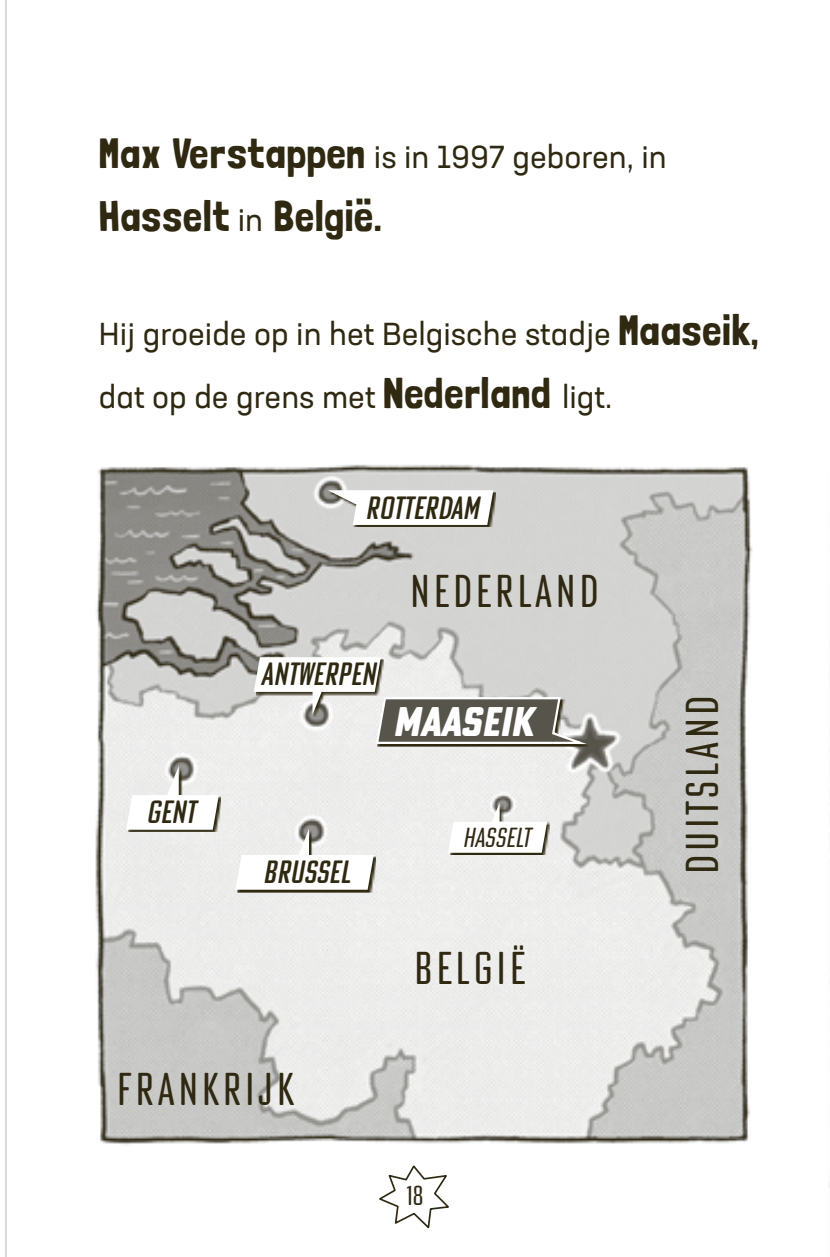
<style>
.page{position:relative;width:830px;height:1257px;background:#fff}
.page>*{position:absolute;margin:0;border:0;box-sizing:border-box;transform-origin:0 0}
.t1{font:45px "Poster Gothic Round Ex Cond ATF";letter-spacing:.08em;color:#2f2912}
.t2{font:42.75px "Londrina Solid";letter-spacing:.01em;color:#2f2912}
.t3{font:italic 800 40.5px "Poster Gothic Round Ex Cond ATF";color:#fff}
.t4{font:31.5px/63px "Neusa Next Std";color:#2f2912}
.t5{font:italic 500 31.5px "Poster Gothic Round Ex Cond ATF";color:#2f2912}
.t6{font:italic 27px "Poster Gothic Round Ex Cond ATF";color:#2f2912}
.t7{font:27px "Poster Gothic Round Ex Cond ATF";color:#2f2912}
.s1{font-family:"Londrina Solid";font-size:42.75px}
.s2{font-family:"Neusa Next Std";font-size:31.5px}
</style>
<div class="page">
<img style="left:5px;top:0;width:748px;height:1256px">
<svg style="left:330px;top:492px;width:165px;height:35px"></svg>
<svg style="left:328px;top:490px;width:165px;height:35px"></svg>
<svg style="left:128px;top:768px;width:93px;height:64px"></svg>
<svg style="left:126px;top:766px;width:93px;height:63px"></svg>
<svg style="left:237px;top:831px;width:139px;height:61px"></svg>
<svg style="left:235px;top:828px;width:138px;height:61px"></svg>
<svg style="left:450px;top:805px;width:99px;height:50px"></svg>
<svg style="left:448px;top:802px;width:99px;height:50px"></svg>
<div style="left:377px;top:699px;width:211px;height:47px;background:#2f2912"></div>
<svg style="left:254px;top:657px;width:339px;height:88px"></svg>
<svg style="left:376px;top:1163px;width:75px;height:68px"></svg>
<p class="t4" style="left:99px;top:125px;width:569px"><span class="s1">Max Verstappen</span> is in 1997 geboren, in</p>
<p class="t2" style="left:99px;top:191px;width:284px">Hasselt <span class="s2">in</span> België.</p>
<p class="t4" style="left:99px;top:302px;width:660px">Hij groeide op in het Belgische stadje <span class="s1">Maaseik, </span>dat op de grens met <span class="s1">Nederland</span> ligt.</p>
<p class="t5" style="left:365px;top:487px;width:122px">ROTTERDAM</p>
<p class="t5" style="left:146px;top:792px;width:58px">GENT</p>
<p class="t1" style="left:410px;top:563px;width:190px">NEDERLAND</p>
<p class="t5" style="left:261px;top:653px;width:123px">ANTWERPEN</p>
<p class="t3" style="left:392px;top:694px;width:151px">MAASEIK</p>
<p class="t5" style="left:263px;top:852px;width:96px">BRUSSEL</p>
<p class="t6" style="left:462px;top:820px;width:75px">HASSELT</p>
<p class="t1" style="left:414px;top:939px;width:113px">BELGIË</p>
<p class="t1" style="left:117px;top:1060px;width:179px">FRANKRIJK</p>
<p class="t7" style="left:406px;top:1178px;width:19px">18</p>
<p class="t1" style="left:673px;top:874px;width:180px;rotate:-90deg">DUITSLAND</p>
</div>
